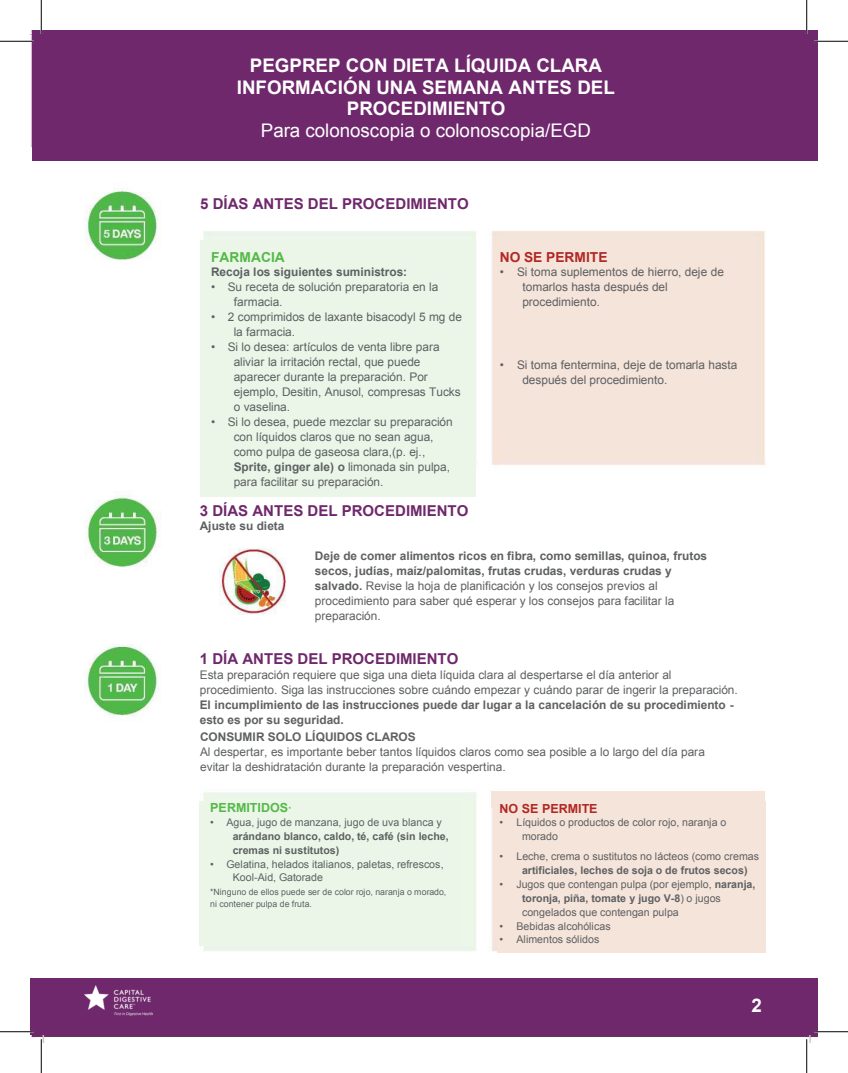
<style>
.page{position:relative;width:848px;height:1073px;background:#fff}
.page>*{position:absolute;margin:0;border:0;box-sizing:border-box;transform-origin:0 0}
.t1{font:700 18.75px/21.5px "Arial";color:#fff;text-align:center}
.t2{font:18.75px "Arial";color:#fff}
.t3{font:700 15px "Arial";color:#6e286b}
.t4{font:700 13.75px "Arial";letter-spacing:.005em;color:#b12824}
.t5{font:700 13.75px "Arial";letter-spacing:.005em;color:#54b948}
.t6{font:700 12.5px "Arial";color:#54b948}
.t7{font:700 12.5px "Arial";color:#b12824}
.t8{font:11.88px/15px "Arial";letter-spacing:-.005em;color:#5e6062}
.t9{font:700 11.88px/14.9px "Arial";letter-spacing:-.005em;color:#5e6062}
.t10{font:10.62px/13.8px "Arial";color:#5e6062}
.t11{font:700 10.62px/13.8px "Arial";color:#5e6062}
.t12{font:8.75px/12.5px "Arial";letter-spacing:.005em;color:#5e6062}
.s1{font-weight:700}
.s2{font-weight:400}
.s3{font-weight:400;font-size:7.5px}
</style>
<div class="page">
<img style="left:30px;top:30px;width:788px;height:1012px">
<div style="left:32px;top:30px;width:786px;height:46px;background:#6f286c"></div>
<div style="left:32px;top:76px;width:786px;height:22px;background:#6f286c"></div>
<div style="left:32px;top:98px;width:786px;height:21px;background:#6f286c"></div>
<div style="left:32px;top:119px;width:786px;height:42px;background:#6f286c"></div>
<hr style="left:32px;top:161px;width:786px;height:1px;background:#6f286c">
<div style="left:200px;top:240px;width:275px;height:24px;background:#ebf6e8"></div>
<div style="left:200px;top:264px;width:275px;height:15px;background:#ebf6e8"></div>
<div style="left:200px;top:279px;width:275px;height:15px;background:#ebf6e8"></div>
<div style="left:200px;top:294px;width:275px;height:15px;background:#ebf6e8"></div>
<div style="left:200px;top:309px;width:275px;height:15px;background:#ebf6e8"></div>
<div style="left:200px;top:324px;width:275px;height:15px;background:#ebf6e8"></div>
<div style="left:200px;top:339px;width:275px;height:15px;background:#ebf6e8"></div>
<div style="left:200px;top:354px;width:275px;height:15px;background:#ebf6e8"></div>
<div style="left:200px;top:369px;width:275px;height:15px;background:#ebf6e8"></div>
<div style="left:200px;top:384px;width:275px;height:15px;background:#ebf6e8"></div>
<div style="left:200px;top:399px;width:275px;height:15px;background:#ebf6e8"></div>
<div style="left:200px;top:414px;width:275px;height:15px;background:#ebf6e8"></div>
<div style="left:200px;top:429px;width:275px;height:15px;background:#ebf6e8"></div>
<div style="left:200px;top:444px;width:275px;height:15px;background:#ebf6e8"></div>
<div style="left:200px;top:459px;width:275px;height:15px;background:#ebf6e8"></div>
<div style="left:200px;top:474px;width:275px;height:23px;background:#ebf6e8"></div>
<hr style="left:200px;top:497px;width:275px;height:1px;background:#ebf6e8">
<svg style="left:475px;top:240px;width:1px;height:258px"></svg>
<div style="left:498px;top:240px;width:244px;height:24px;background:#f5e4da"></div>
<div style="left:498px;top:264px;width:244px;height:15px;background:#f5e4da"></div>
<div style="left:498px;top:279px;width:244px;height:15px;background:#f5e4da"></div>
<svg style="left:497px;top:240px;width:1px;height:54px"></svg>
<svg style="left:742px;top:240px;width:1px;height:54px"></svg>
<div style="left:498px;top:294px;width:244px;height:54px;background:#f5e4da"></div>
<hr style="left:497px;top:294px;width:1px;height:54px;background:#f5e4da">
<hr style="left:742px;top:294px;width:1px;height:54px;background:#f5e4da">
<div style="left:498px;top:348px;width:244px;height:24px;background:#f5e4da"></div>
<svg style="left:497px;top:348px;width:1px;height:24px"></svg>
<svg style="left:742px;top:348px;width:1px;height:24px"></svg>
<div style="left:498px;top:372px;width:244px;height:53px;background:#f5e4da"></div>
<hr style="left:498px;top:425px;width:244px;height:1px;background:#f5e4da">
<hr style="left:497px;top:372px;width:1px;height:53px;background:#f5e4da">
<hr style="left:742px;top:372px;width:1px;height:53px;background:#f5e4da">
<div style="left:199px;top:801px;width:261px;height:14px;background:#ebf6e8"></div>
<div style="left:199px;top:815px;width:261px;height:14px;background:#ebf6e8"></div>
<div style="left:199px;top:829px;width:261px;height:13px;background:#ebf6e8"></div>
<div style="left:199px;top:842px;width:261px;height:14px;background:#ebf6e8"></div>
<div style="left:199px;top:856px;width:261px;height:14px;background:#ebf6e8"></div>
<div style="left:199px;top:870px;width:261px;height:14px;background:#ebf6e8"></div>
<div style="left:199px;top:884px;width:261px;height:13px;background:#ebf6e8"></div>
<svg style="left:460px;top:801px;width:1px;height:96px"></svg>
<div style="left:199px;top:897px;width:261px;height:48px;background:#ebf6e8"></div>
<hr style="left:199px;top:945px;width:261px;height:1px;background:#ebf6e8">
<hr style="left:460px;top:897px;width:1px;height:48px;background:#ebf6e8">
<div style="left:497px;top:801px;width:268px;height:14px;background:#f5e4da"></div>
<div style="left:497px;top:815px;width:268px;height:14px;background:#f5e4da"></div>
<div style="left:497px;top:829px;width:268px;height:20px;background:#f5e4da"></div>
<div style="left:497px;top:849px;width:268px;height:14px;background:#f5e4da"></div>
<div style="left:497px;top:863px;width:268px;height:14px;background:#f5e4da"></div>
<div style="left:497px;top:877px;width:268px;height:13px;background:#f5e4da"></div>
<div style="left:497px;top:890px;width:268px;height:14px;background:#f5e4da"></div>
<div style="left:497px;top:904px;width:268px;height:14px;background:#f5e4da"></div>
<div style="left:497px;top:918px;width:268px;height:14px;background:#f5e4da"></div>
<div style="left:497px;top:932px;width:268px;height:20px;background:#f5e4da"></div>
<hr style="left:497px;top:952px;width:268px;height:1px;background:#f5e4da">
<svg style="left:765px;top:801px;width:1px;height:152px"></svg>
<div style="left:30px;top:978px;width:788px;height:56px;background:#6e286b"></div>
<img style="left:85px;top:985px;width:67px;height:30px">
<div style="left:492px;top:791px;width:273px;height:16px;background:#f5e4da"></div>
<hr style="left:0;top:40px;width:34px;height:2px;background:#fff">
<hr style="left:814px;top:40px;width:34px;height:2px;background:#fff">
<hr style="left:0;top:1030px;width:34px;height:2px;background:#fff">
<hr style="left:814px;top:1030px;width:34px;height:2px;background:#fff">
<hr style="left:40px;top:0;width:2px;height:34px;background:#fff">
<hr style="left:40px;top:1039px;width:2px;height:33px;background:#fff">
<hr style="left:805px;top:0;width:2px;height:34px;background:#fff">
<hr style="left:805px;top:1039px;width:2px;height:33px;background:#fff">
<hr style="left:0;top:41px;width:34px;height:1px;background:#000">
<hr style="left:814px;top:41px;width:34px;height:1px;background:#000">
<hr style="left:0;top:1031px;width:34px;height:1px;background:#000">
<hr style="left:814px;top:1031px;width:34px;height:1px;background:#000">
<hr style="left:41px;top:0;width:1px;height:34px;background:#000">
<hr style="left:41px;top:1039px;width:1px;height:33px;background:#000">
<hr style="left:806px;top:0;width:1px;height:34px;background:#000">
<hr style="left:806px;top:1039px;width:1px;height:33px;background:#000">
<h1 class="t1" style="left:237px;top:55px;width:379px">PEGPREP CON DIETA LÍQUIDA CLARA<br>INFORMACIÓN UNA SEMANA ANTES DEL<br>PROCEDIMIENTO</h1>
<h1 class="t2" style="left:261px;top:118px;width:332px">Para colonoscopia o colonoscopia/EGD</h1>
<p class="t3" style="left:200px;top:194px;width:270px">5 DÍAS ANTES DEL PROCEDIMIENTO</p>
<p class="t5" style="left:211px;top:248px;width:75px">FARMACIA</p>
<p class="t9" style="left:211px;top:265px;width:197px">Recoja los siguientes suministros:</p>
<p class="t8" style="left:234px;top:280px;width:206px;text-indent:-23px">• Su receta de solución preparatoria en la farmacia.</p>
<p class="t8" style="left:234px;top:310px;width:230px;text-indent:-23px">• 2 comprimidos de laxante bisacodyl 5 mg de la farmacia.</p>
<p class="t8" style="left:234px;top:340px;width:229px;text-indent:-23px">• Si lo desea: artículos de venta libre para aliviar la irritación rectal, que puede aparecer durante la preparación. Por ejemplo, Desitin, Anusol, compresas Tucks o vaselina.</p>
<p class="t8" style="left:234px;top:415px;width:221px;text-indent:-23px">• Si lo desea, puede mezclar su preparación con líquidos claros que no sean agua, como pulpa de gaseosa clara,(p. ej., <span class="s1">Sprite, ginger ale) o</span> limonada sin pulpa, para facilitar su preparación.</p>
<p class="t3" style="left:200px;top:500px;width:270px">3 DÍAS ANTES DEL PROCEDIMIENTO</p>
<p class="t9" style="left:200px;top:518px;width:86px">Ajuste su dieta</p>
<p class="t4" style="left:500px;top:248px;width:109px">NO SE PERMITE</p>
<p class="t8" style="left:522px;top:265px;width:203px;text-indent:-22px">• Si toma suplementos de hierro, deje de tomarlos hasta después del procedimiento.</p>
<p class="t8" style="left:522px;top:357px;width:217px;text-indent:-22px">• Si toma fentermina, deje de tomarla hasta después del procedimiento.</p>
<p class="t9" style="left:315px;top:548px;width:394px">Deje de comer alimentos ricos en fibra, como semillas, quinoa, frutos secos, judías, maíz/palomitas, frutas crudas, verduras crudas y salvado. <span class="s2">Revise la hoja de planificación y los consejos previos al procedimiento para saber qué esperar y los consejos para facilitar la preparación.</span></p>
<p class="t3" style="left:200px;top:648px;width:260px">1 DÍA ANTES DEL PROCEDIMIENTO</p>
<p class="t8" style="left:200px;top:667px;width:539px">Esta preparación requiere que siga una dieta líquida clara al despertarse el día anterior al procedimiento. Siga las instrucciones sobre cuándo empezar y cuándo parar de ingerir la preparación.</p>
<p class="t9" style="left:200px;top:697px;width:535px">El incumplimiento de las instrucciones puede dar lugar a la cancelación de su procedimiento - esto es por su seguridad.</p>
<p class="t9" style="left:200px;top:729px;width:217px">CONSUMIR SOLO LÍQUIDOS CLAROS</p>
<p class="t8" style="left:200px;top:744px;width:506px">Al despertar, es importante beber tantos líquidos claros como sea posible a lo largo del día para evitar la deshidratación durante la preparación vespertina.</p>
<p class="t6" style="left:210px;top:799px;width:83px">PERMITIDOS<span class="s3">*</span></p>
<p class="t10" style="left:210px;top:815px;width:233px">• Agua, jugo de manzana, jugo de uva blanca y</p>
<p class="t11" style="left:233px;top:829px;width:217px">arándano blanco, caldo, té, café (sin leche, cremas ni sustitutos)</p>
<p class="t10" style="left:233px;top:857px;width:212px;text-indent:-23px">• Gelatina, helados italianos, paletas, refrescos,<br>Kool-Aid, Gatorade</p>
<p class="t12" style="left:210px;top:885px;width:237px">*Ninguno de ellos puede ser de color rojo, naranja o morado, ni contener pulpa de fruta.</p>
<p class="t7" style="left:499px;top:800px;width:99px">NO SE PERMITE</p>
<p class="t10" style="left:522px;top:816px;width:206px;text-indent:-22px">• Líquidos o productos de color rojo, naranja o morado</p>
<p class="t10" style="left:499px;top:850px;width:261px">• Leche, crema o sustitutos no lácteos (como cremas</p>
<p class="t11" style="left:522px;top:864px;width:227px">artificiales, leches de soja o de frutos secos)</p>
<p class="t10" style="left:522px;top:877px;width:235px;text-indent:-22px">• Jugos que contengan pulpa (por ejemplo, <span class="s1">naranja, toronja, piña, tomate y jugo V-8</span>) o jugos congelados que contengan pulpa</p>
<p class="t10" style="left:499px;top:919px;width:113px">• Bebidas alcohólicas</p>
<p class="t10" style="left:499px;top:932px;width:101px">• Alimentos sólidos</p>
<h1 class="t1" style="left:751px;top:995px;width:12px">2</h1>
</div>
